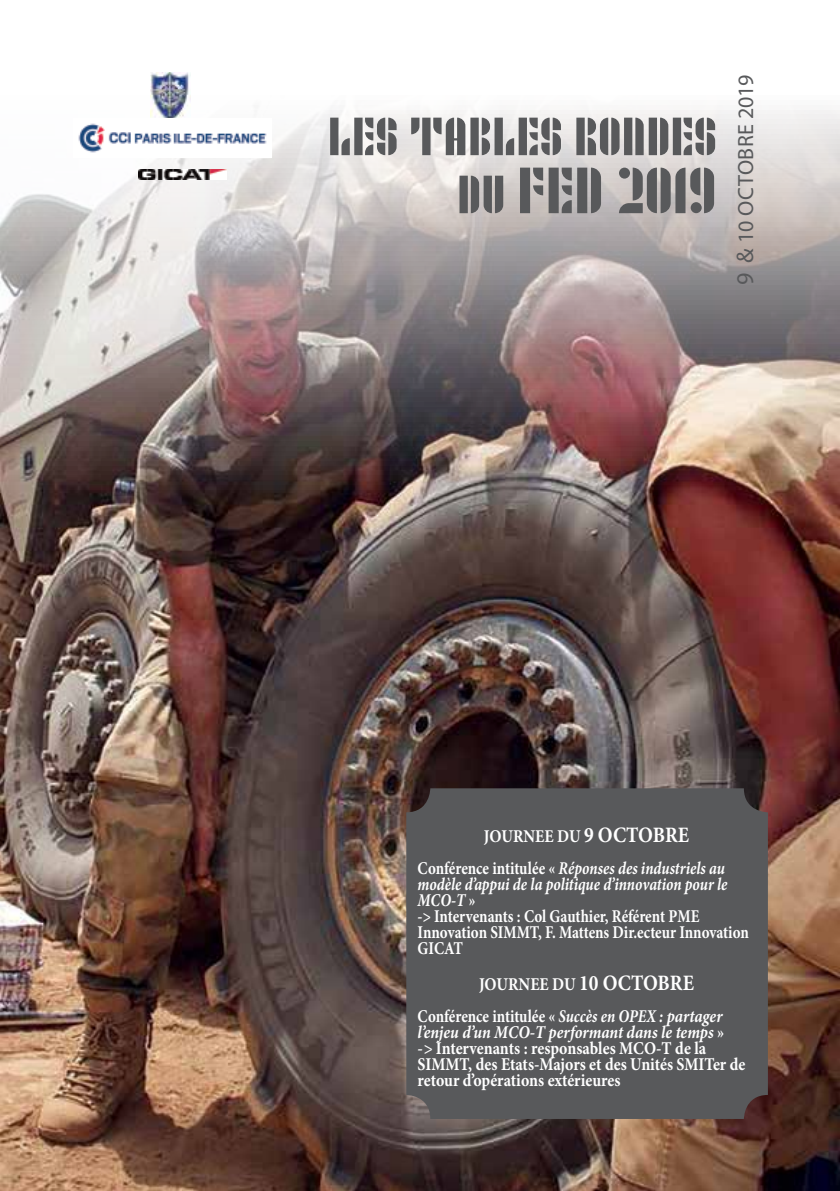
<style>
.page{position:relative;width:840px;height:1191px;background:#fff}
.page>*{position:absolute;margin:0;border:0;box-sizing:border-box;transform-origin:0 0}
.t1{font:68px "Joschmi";color:#58595b}
.t2{font:56px "Joschmi";color:#58595b}
.t3{font:22px "Myriad Pro";letter-spacing:.01em;color:#58595b}
.t4{font:700 18px/16px "Minion Pro";letter-spacing:-.005em;color:#fff;scale:.88 1}
.t5{font:700 18px/16px "Minion Pro";letter-spacing:-.005em;color:#fff;scale:.83 1}
.s1{font-size:56px}
.s2{font-size:24px}
.s3{font-size:22px}
.s4{font-style:italic}
</style>
<div class="page">
<img style="left:0;top:74px;width:839px;height:1117px">
<img style="left:151px;top:72px;width:39px;height:46px">
<img style="left:138px;top:169px;width:88px;height:11px">
<img style="left:74px;top:118px;width:197px;height:40px">
<div style="left:406px;top:788px;width:361px;height:331px;background:#58595b;border-radius:24px"></div>
<h2 class="t2" style="left:327px;top:102px;width:390px">LES TABLES RONDES</h2>
<h1 class="t1" style="left:456px;top:149px;width:261px"><span class="s1">DU</span> FED 2019</h1>
<p class="t3" style="left:731px;top:285px;width:212px;rotate:-90deg"><span class="s2">9 &amp;</span> 10 OCTOBRE 2019</p>
<p class="t4" style="left:417px;top:820px;width:350px;line-height:32px;text-indent:66px">JOURNEE DU <span class="s3">9 OCTOBRE<br></span>Conférence intitulée « <span class="s4">Réponses des industriels au</span></p>
<p class="t5" style="left:417px;top:876px;width:400px"><span class="s4">modèle d’appui de la politique d’innovation pour le<br>MCO-T</span> »<br>-&gt; Intervenants : Col Gauthier, Référent PME<br>Innovation SIMMT, F. Mattens Dir.ecteur Innovation<br>GICAT</p>
<p class="t4" style="left:417px;top:968px;width:348px;line-height:32px;text-indent:61px">JOURNEE DU <span class="s3">10 OCTOBRE<br></span>Conférence intitulée « <span class="s4">Succès en OPEX : partager</span></p>
<p class="t4" style="left:417px;top:1024px;width:374px"><span class="s4">l’enjeu d’un MCO-T performant dans le temps</span> »<br><span class="s4">-&gt;</span> Intervenants : responsables MCO-T de la SIMMT, des Etats-Majors et des Unités SMITer de retour d’opérations extérieures</p>
</div>
